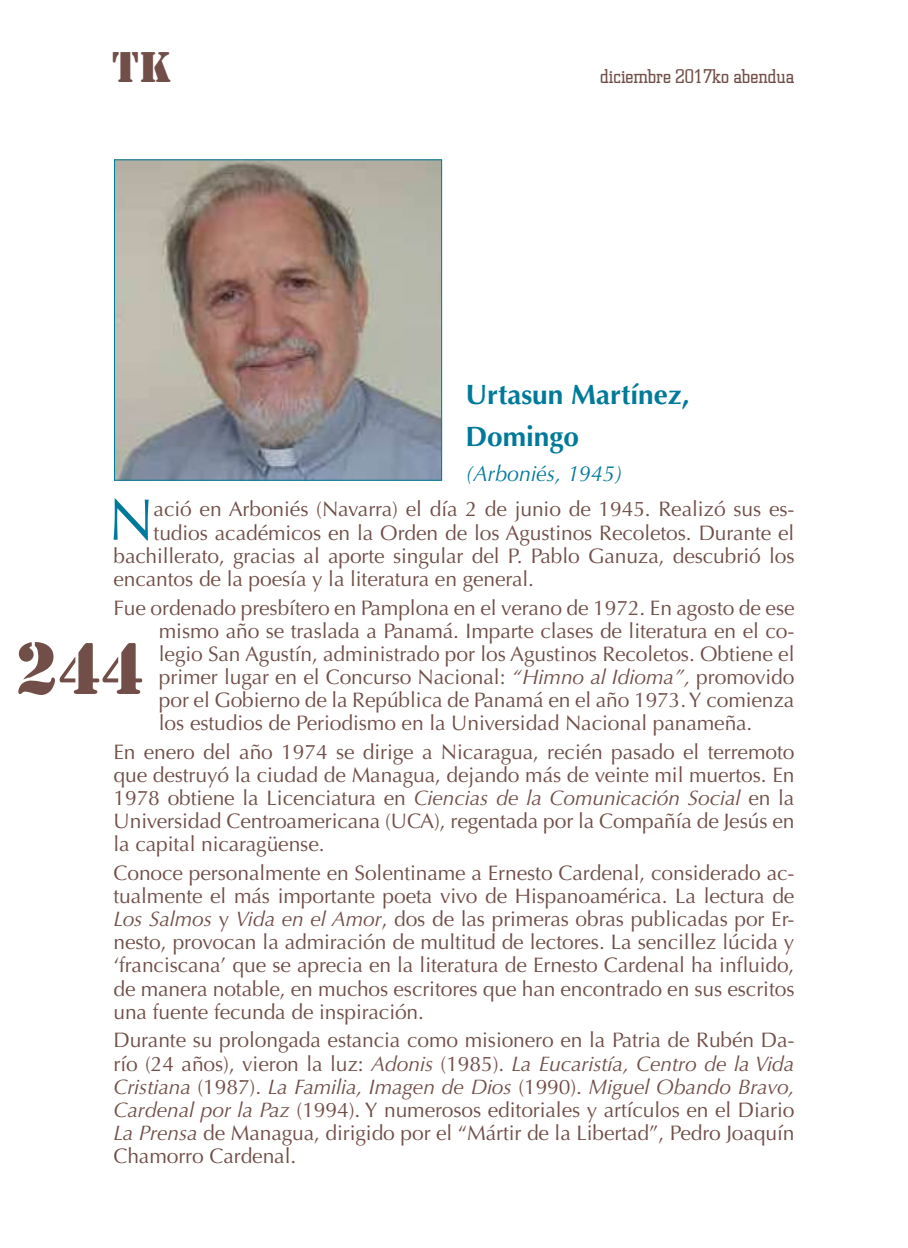
<style>
.page{position:relative;width:908px;height:1248px;background:#fff}
.page>*{position:absolute;margin:0;border:0;box-sizing:border-box;transform-origin:0 0}
.t1{font:68px "Stencil Std";color:#714e47}
.t2{font:58.8px "Optima";color:#007a9a}
.t3{font:40px "Stencil Std";color:#714e47}
.t4{font:700 28px/42.2px "Optima";color:#007a9a}
.t5{font:italic 22px "Optima";color:#007a9a}
.t6{font:21px/23px "Optima";letter-spacing:-.005em;color:#714e47;text-align:justify}
.t7{font:300 20px "Square Slabserif 711 BT";color:#714e47}
.s1{font-style:italic}
</style>
<div class="page">
<img style="left:116px;top:161px;width:324px;height:317px">
<div style="left:114px;top:159px;width:328px;height:321px;border:1px solid #007a9a"></div>
<h3 class="t3" style="left:112px;top:42px;width:61px">TK</h3>
<p class="t7" style="left:600px;top:64px;width:196px">diciembre 2017ko abendua</p>
<h3 class="t4" style="left:465px;top:373px;width:226px">Urtasun Martínez,<br>Domingo</h3>
<p class="t5" style="left:465px;top:460px;width:159px">(Arboniés, 1945)</p>
<h2 class="t2" style="left:108px;top:485px;width:47px">N</h2>
<p class="t6" style="left:153px;top:497px;width:642px">ació en Arboniés (Navarra) el día 2 de junio de 1945. Realizó sus es-</p>
<p class="t6" style="left:153px;top:521px;width:642px">tudios académicos en la Orden de los Agustinos Recoletos. Durante el</p>
<p class="t6" style="left:113px;top:544px;width:682px">bachillerato, gracias al aporte singular del P. Pablo Ganuza, descubrió los</p>
<p class="t6" style="left:113px;top:567px;width:422px">encantos de la poesía y la literatura en general.</p>
<p class="t6" style="left:159px;top:596px;width:637px;text-indent:-45px">Fue ordenado presbítero en Pamplona en el verano de 1972. En agosto de ese mismo año se traslada a Panamá. Imparte clases de literatura en el co&shy;legio San Agustín, administrado por los Agustinos Recoletos. Obtiene el primer lugar en el Concurso Nacional: <span class="s1">“Himno al Idioma”,</span> promovido por el Gobierno de la República de Panamá en el año 1973. Y comienza los estudios de Periodismo en la Universidad Nacional panameña.</p>
<p class="t6" style="left:113px;top:740px;width:682px">En enero del año 1974 se dirige a Nicaragua, recién pasado el terremoto que destruyó la ciudad de Managua, dejando más de veinte mil muertos. En 1978 obtiene la Licenciatura en <span class="s1">Ciencias de la Comunicación Social</span> en la Universidad Centroamericana (UCA), regentada por la Compañía de Jesús en la capital nicaragüense.</p>
<p class="t6" style="left:113px;top:861px;width:682px">Conoce personalmente en Solentiname a Ernesto Cardenal, considerado ac&shy;tualmente el más importante poeta vivo de Hispanoamérica. La lectura de <span class="s1">Los Salmos</span> y <span class="s1">Vida en el Amor</span>, dos de las primeras obras publicadas por Er&shy;nesto, provocan la admiración de multitud de lectores. La sencillez lúcida y ‘franciscana’ que se aprecia en la literatura de Ernesto Cardenal ha infl uido, de manera notable, en muchos escritores que han encontrado en sus escritos una fuente fecunda de inspiración.</p>
<p class="t6" style="left:113px;top:1028px;width:682px">Durante su prolongada estancia como misionero en la Patria de Rubén Da&shy;río (24 años), vieron la luz: <span class="s1">Adonis</span> (1985). <span class="s1">La Eucaristía, Centro de la Vida Cristiana</span> (1987). <span class="s1">La Familia, Imagen de Dios</span> (1990). <span class="s1">Miguel Obando Bravo, Cardenal por la Paz</span> (1994). Y numerosos editoriales y artículos en el Diario <span class="s1">La Prensa</span> de Managua, dirigido por el “Mártir de la Libertad”, Pedro Joaquín Chamorro Cardenal.</p>
<h1 class="t1" style="left:15px;top:624px;width:130px">244</h1>
</div>
